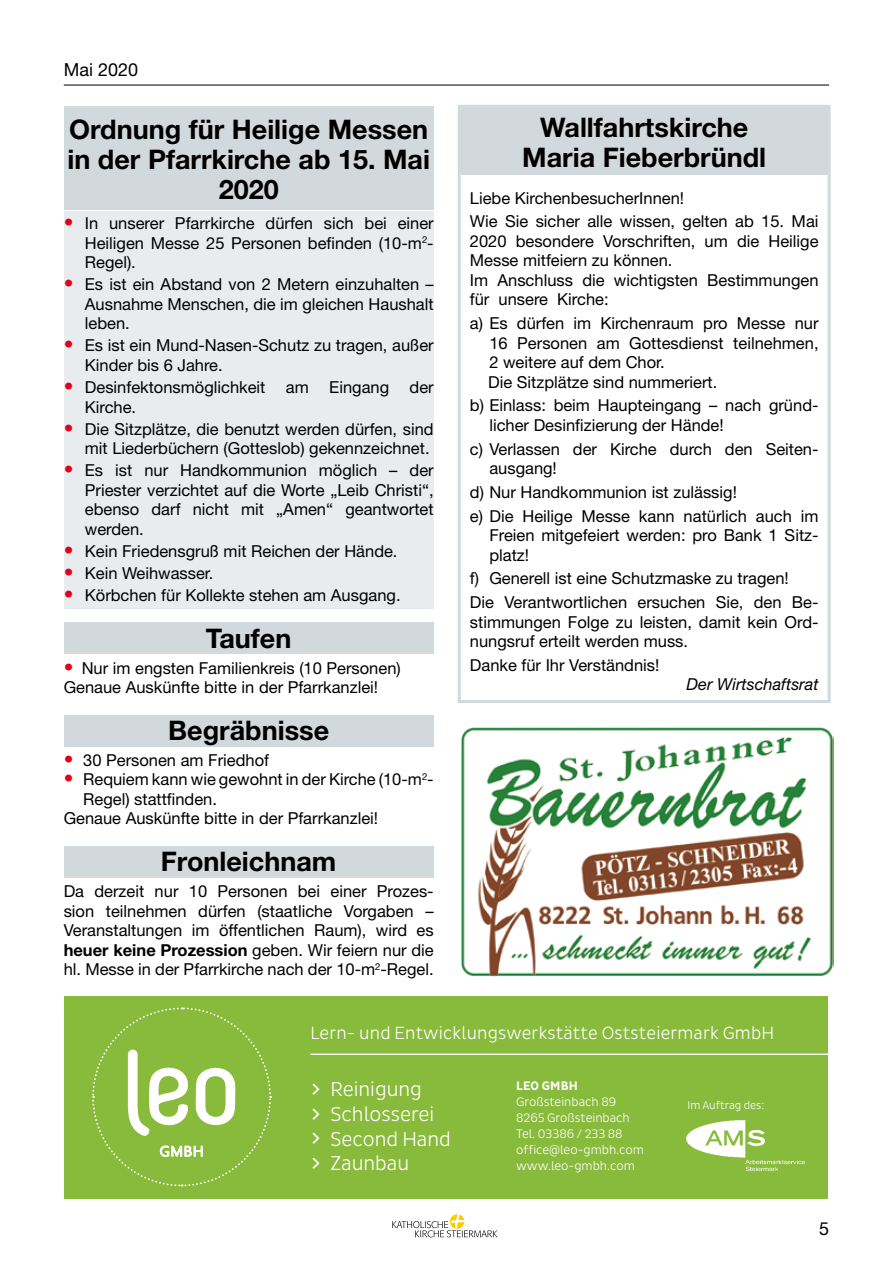
<style>
.page{position:relative;width:893px;height:1263px;background:#fff}
.page>*{position:absolute;margin:0;border:0;box-sizing:border-box;transform-origin:0 0}
.t1{font:700 27px/30px "Helvetica Neue";color:#000;text-align:center}
.t2{font:300 20.4px/24.6px "Pluto Sans Cond";color:#fff}
.t3{font:300 18px "Pluto Sans Cond";letter-spacing:.01em;color:#fff}
.t4{font:18px "Helvetica Neue";color:#000}
.t5{font:16.5px/19.5px "Helvetica Neue";color:#000}
.t6{font:italic 16.5px "Helvetica Neue";color:#000}
.t7{font:15.15px "Gandhi Sans";color:#fff}
.t8{font:300 12.6px/15.9px "Pluto Sans Cond";color:#fff}
.t9{font:700 12.6px "Pluto Sans Cond";letter-spacing:.015em;color:#fff}
.t10{font:300 11.25px "Pluto Sans Cond";color:#fff}
.s1{font-size:19.5px;color:#e2001a}
.s2{font-weight:700}
.s3{font-family:"Core Mellow 45";font-weight:400}
</style>
<div class="page">
<hr style="left:64px;top:85px;width:765px;height:1px;background:#000">
<svg style="left:392px;top:1214px;width:105px;height:23px"></svg>
<div style="left:64px;top:106px;width:370px;height:104px;background:#d2d9dd"></div>
<div style="left:459px;top:106px;width:370px;height:69px;background:#d2d9dd"></div>
<div style="left:64px;top:622px;width:370px;height:31px;background:#d2d9dd"></div>
<div style="left:64px;top:716px;width:370px;height:31px;background:#d2d9dd"></div>
<div style="left:64px;top:846px;width:370px;height:32px;background:#d2d9dd"></div>
<div style="left:64px;top:211px;width:370px;height:398px;background:#e8ecee"></div>
<img style="left:461px;top:727px;width:372px;height:249px">
<div style="left:64px;top:996px;width:764px;height:203px;background:#88bb3c"></div>
<svg style="left:92px;top:1007px;width:180px;height:180px"></svg>
<img style="left:686px;top:1120px;width:119px;height:52px">
<hr style="left:310px;top:1053px;width:518px;height:2px;background:#fff">
<div style="left:458px;top:105px;width:373px;height:598px;border:3px solid #d2d9dd"></div>
<p class="t4" style="left:64px;top:59px;width:76px">Mai 2020</p>
<h1 class="t1" style="left:68px;top:114px;width:364px">Ordnung für Heilige Messen in der Pfarrkirche ab 15. Mai<br>2020</h1>
<p class="t5" style="left:85px;top:213px;width:350px;text-align:justify;text-indent:-21px"><span class="s1">•</span> In unserer Pfarrkirche dürfen sich bei einer Heiligen Messe 25 Personen befinden (10-m<sup>2</sup>- Regel).</p>
<p class="t5" style="left:85px;top:275px;width:350px;text-align:justify;text-indent:-21px"><span class="s1">•</span> Es ist ein Abstand von 2 Metern einzuhalten – Ausnahme Menschen, die im gleichen Haushalt leben.</p>
<p class="t5" style="left:85px;top:336px;width:350px;text-indent:-21px"><span class="s1">•</span> Es ist ein Mund-Nasen-Schutz zu tragen, außer<br>Kinder bis 6 Jahre.</p>
<p class="t5" style="left:85px;top:377px;width:350px;text-indent:-21px"><span class="s1">•</span> Desinfektonsmöglichkeit am Eingang der<br>Kirche.</p>
<p class="t5" style="left:64px;top:419px;width:371px;text-align:right"><span class="s1">•</span> Die Sitzplätze, die benutzt werden dürfen, sind mit Liederbüchern (Gotteslob) gekennzeichnet.</p>
<p class="t5" style="left:85px;top:460px;width:350px;text-align:justify;text-indent:-21px"><span class="s1">•</span> Es ist nur Handkommunion möglich – der Priester verzichtet auf die Worte „Leib Christi“, ebenso darf nicht mit „Amen“ geantwortet werden.</p>
<p class="t5" style="left:64px;top:541px;width:335px"><span class="s1">•</span> Kein Friedensgruß mit Reichen der Hände.</p>
<p class="t5" style="left:64px;top:563px;width:151px"><span class="s1">•</span> Kein Weihwasser.</p>
<p class="t5" style="left:64px;top:585px;width:338px"><span class="s1">•</span> Körbchen für Kollekte stehen am Ausgang.</p>
<h1 class="t1" style="left:206px;top:622px;width:87px">Taufen</h1>
<p class="t5" style="left:64px;top:658px;width:339px"><span class="s1">•</span> Nur im engsten Familienkreis (10 Personen)<br>Genaue Auskünfte bitte in der Pfarrkanzlei!</p>
<h1 class="t1" style="left:168px;top:715px;width:162px">Begräbnisse</h1>
<p class="t5" style="left:64px;top:750px;width:207px"><span class="s1">•</span> 30 Personen am Friedhof</p>
<p class="t5" style="left:64px;top:769px;width:372px"><span class="s1">•</span> Requiem kann wie gewohnt in der Kirche (10-m<sup>2</sup>-</p>
<p class="t5" style="left:83px;top:789px;width:135px">Regel) stattfinden.</p>
<p class="t5" style="left:64px;top:808px;width:316px">Genaue Auskünfte bitte in der Pfarrkanzlei!</p>
<h1 class="t1" style="left:161px;top:846px;width:177px">Fronleichnam</h1>
<p class="t5" style="left:64px;top:881px;width:372px;text-align:justify">Da derzeit nur 10 Personen bei einer Prozes&shy;sion teilnehmen dürfen (staatliche Vorgaben – Veranstaltungen im öffentlichen Raum), wird es <span class="s2">heuer keine Prozession</span> geben. Wir feiern nur die hl. Messe in der Pfarrkirche nach der 10-m<sup>2</sup>-Regel.</p>
<h1 class="t1" style="left:522px;top:112px;width:245px">Wallfahrtskirche<br>Maria Fieberbründl</h1>
<p class="t5" style="left:470px;top:186px;width:350px;line-height:23.7px">Liebe KirchenbesucherInnen!<br>Wie Sie sicher alle wissen, gelten ab 15. Mai</p>
<p class="t5" style="left:470px;top:231px;width:350px">2020 besondere Vorschriften, um die Heilige Messe mitfeiern zu können.<br>Im Anschluss die wichtigsten Bestimmungen für unsere Kirche:</p>
<p class="t5" style="left:488px;top:313px;width:332px;text-indent:-18px">a) Es dürfen im Kirchenraum pro Messe nur 16 Personen am Gottesdienst teilnehmen, 2 weitere auf dem Chor.<br>Die Sitzplätze sind nummeriert.</p>
<p class="t5" style="left:489px;top:395px;width:331px;text-indent:-20px">b) Einlass: beim Haupteingang – nach gründ&shy;licher Desinfizierung der Hände!</p>
<p class="t5" style="left:489px;top:439px;width:331px;text-indent:-20px">c) Verlassen der Kirche durch den Seiten&shy;ausgang!</p>
<p class="t5" style="left:470px;top:480px;width:350px;line-height:23.7px">d) Nur Handkommunion ist zulässig!<br>e) Die Heilige Messe kann natürlich auch im</p>
<p class="t5" style="left:489px;top:525px;width:331px">Freien mitgefeiert werden: pro Bank 1 Sitz&shy;platz!</p>
<p class="t5" style="left:470px;top:566px;width:350px;line-height:23.7px">f) Generell ist eine Schutzmaske zu tragen!<br>Die Verantwortlichen ersuchen Sie, den Be-</p>
<p class="t5" style="left:470px;top:612px;width:350px">stimmungen Folge zu leisten, damit kein Ord&shy;nungsruf erteilt werden muss.</p>
<p class="t5" style="left:470px;top:655px;width:191px">Danke für Ihr Verständnis!</p>
<p class="t6" style="left:687px;top:675px;width:133px">Der Wirtschaftsrat</p>
<p class="t7" style="left:160px;top:1143px;width:46px">GMBH</p>
<p class="t3" style="left:310px;top:1023px;width:465px">Lern- und Entwicklungswerkstätte Oststeiermark GmbH</p>
<p class="t2" style="left:310px;top:1077px;width:142px"><span class="s3">&gt;</span> Reinigung<br><span class="s3">&gt;</span> Schlosserei<br><span class="s3">&gt;</span> Second Hand <span class="s3">&gt;</span> Zaunbau</p>
<p class="t9" style="left:516px;top:1079px;width:63px">LEO GMBH</p>
<p class="t8" style="left:516px;top:1094px;width:129px">Großsteinbach 89<br>8265 Großsteinbach<br>Tel. 03386 / 233 88 office@leo-gmbh.com www.leo-gmbh.com</p>
<p class="t10" style="left:687px;top:1099px;width:78px">Im Auftrag des:</p>
<p class="t4" style="left:819px;top:1217px;width:12px">5</p>
</div>
